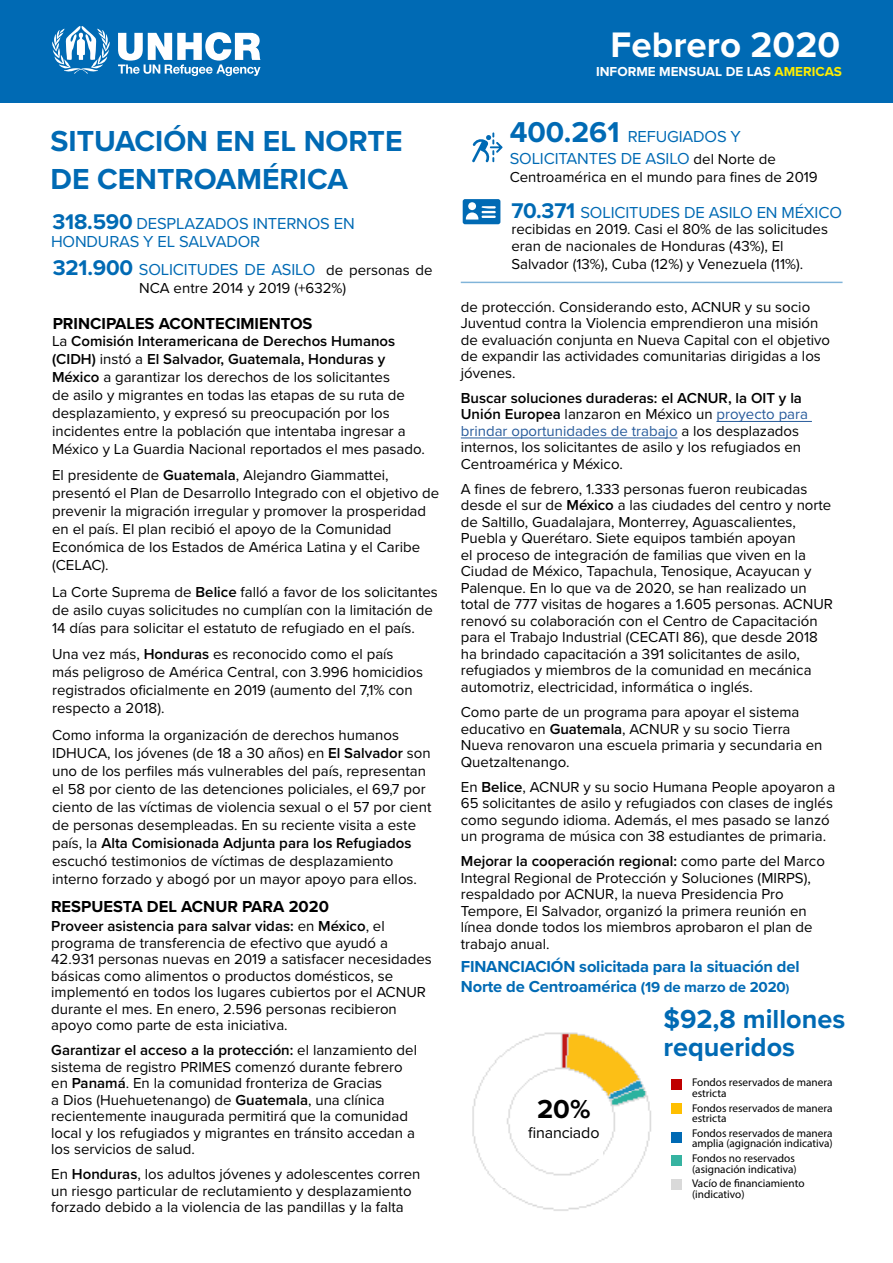
<style>
.page{position:relative;width:893px;height:1263px;background:#fff}
.page>*{position:absolute;margin:0;border:0;box-sizing:border-box;transform-origin:0 0}
.t1{font:700 36.75px "Proxima Nova";color:#fff}
.t2{font:700 30px/37.5px "Proxima Nova";color:#006ab4}
.t3{font:700 27px/28.5px "Proxima Nova";color:#006ab4}
.t4{font:700 27px "Proxima Nova";color:#000}
.t5{font:16.5px/18px "Proxima Nova";letter-spacing:-.01em;color:#006ab4}
.t6{font:700 16.5px/19.8px "Proxima Nova";letter-spacing:-.01em;color:#006ab4}
.t7{font:700 16.5px "Proxima Nova";color:#000}
.t8{font:16.05px "Proxima Nova";letter-spacing:-.01em;color:#000}
.t9{font:15px/16.5px "Proxima Nova";color:#000}
.t10{font:700 13.5px "Proxima Nova";color:#fff}
.t11{font:11.25px/10.5px "Myriad Pro";color:#000}
.s1{color:#ffed00}
.s2{font-weight:700;font-size:29.7px}
.s3{font-size:15px;color:#000}
.s4{font-weight:700;font-size:22.05px}
.s5{font-weight:600}
.s6{color:#275b9b}
.s7{font-size:15px}
.s8{font-size:12px}
</style>
<div class="page">
<img style="left:472px;top:1032px;width:179px;height:179px">
<div style="left:525px;top:1097px;width:78px;height:62px;background:#fff"></div>
<hr style="left:716px;top:421px;width:96px;height:1px;background:#275b9b">
<hr style="left:461px;top:438px;width:217px;height:1px;background:#275b9b">
<div style="left:671px;top:1079px;width:11px;height:11px;background:#bf0000"></div>
<div style="left:671px;top:1103px;width:11px;height:11px;background:#ffbf00"></div>
<div style="left:671px;top:1132px;width:11px;height:11px;background:#006ab4"></div>
<div style="left:671px;top:1155px;width:11px;height:11px;background:#36b3a1"></div>
<div style="left:671px;top:1179px;width:11px;height:10px;background:#d9d9d9"></div>
<svg style="left:472px;top:132px;width:30px;height:30px"></svg>
<hr style="left:461px;top:282px;width:381px;height:1px;background:#006ab4">
<svg style="left:463px;top:199px;width:37px;height:25px"></svg>
<div style="left:0;top:0;width:893px;height:102px;background:#006ab4"></div>
<svg style="left:52px;top:26px;width:58px;height:48px"></svg>
<svg style="left:118px;top:32px;width:142px;height:44px"></svg>
<h1 class="t1" style="left:610px;top:17px;width:231px">Febrero 2020</h1>
<p class="t10" style="left:596px;top:61px;width:247px">INFORME MENSUAL DE LAS <span class="s1">AMERICAS</span></p>
<h2 class="t2" style="left:50px;top:122px;width:354px">SITUACIÓN EN EL NORTE<br>DE CENTROAMÉRICA</h2>
<p class="t5" style="left:510px;top:124px;width:268px;line-height:22px"><span class="s2">400.261</span> REFUGIADOS Y<br>SOLICITANTES DE ASILO <span class="s3">del Norte de</span></p>
<p class="t9" style="left:510px;top:168px;width:310px">Centroamérica en el mundo para fines de 2019</p>
<p class="t5" style="left:51px;top:214px;width:305px"><span class="s4">318.590</span> DESPLAZADOS INTERNOS EN<br>HONDURAS Y EL SALVADOR</p>
<p class="t5" style="left:53px;top:260px;width:381px"><span class="s4">321.900</span> SOLICITUDES DE ASILO <span class="s3">de personas de</span></p>
<p class="t9" style="left:139px;top:279px;width:209px">NCA entre 2014 y 2019 (+632%)</p>
<p class="t7" style="left:53px;top:311px;width:261px">PRINCIPALES ACONTECIMIENTOS</p>
<p class="t9" style="left:52px;top:331px;width:374px;line-height:18px">La <span class="s5">Comisión Interamericana de Derechos Humanos (CIDH)</span> instó a <span class="s5">El Salvador, Guatemala, Honduras y México</span> a garantizar los derechos de los solicitantes<br>de asilo y migrantes en todas las etapas de su ruta de desplazamiento, y expresó su preocupación por los incidentes entre la población que intentaba ingresar a México y La Guardia Nacional reportados el mes pasado.</p>
<p class="t9" style="left:52px;top:466px;width:389px;line-height:18px">El presidente de <span class="s5">Guatemala</span>, Alejandro Giammattei, presentó el Plan de Desarrollo Integrado con el objetivo de prevenir la migración irregular y promover la prosperidad en el país. El plan recibió el apoyo de la Comunidad Económica de los Estados de América Latina y el Caribe (CELAC).</p>
<p class="t9" style="left:52px;top:582px;width:387px;line-height:18px">La Corte Suprema de <span class="s5">Belice</span> falló a favor de los solicitantes de asilo cuyas solicitudes no cumplían con la limitación de<br>14 días para solicitar el estatuto de refugiado en el país.</p>
<p class="t9" style="left:52px;top:645px;width:373px;line-height:18px">Una vez más, <span class="s5">Honduras</span> es reconocido como el país más peligroso de América Central, con 3.996 homicidios registrados oficialmente en 2019 (aumento del 7,1% con respecto a 2018).</p>
<p class="t9" style="left:52px;top:725px;width:381px;line-height:18px">Como informa la organización de derechos humanos IDHUCA, los jóvenes (de 18 a 30 años) en <span class="s5">El Salvador</span> son uno de los perfiles más vulnerables del país, representan el 58 por ciento de las detenciones policiales, el 69,7 por ciento de las víctimas de violencia sexual o el 57 por cient de personas desempleadas. En su reciente visita a este país, la <span class="s5">Alta Comisionada Adjunta para los Refugiados </span>escuchó testimonios de víctimas de desplazamiento interno forzado y abogó por un mayor apoyo para ellos.</p>
<p class="t7" style="left:51px;top:894px;width:279px">RESPUESTA DEL ACNUR PARA 2020</p>
<p class="t9" style="left:51px;top:917px;width:382px"><span class="s5">Proveer asistencia para salvar vidas:</span> en <span class="s5">México</span>, el programa de transferencia de efectivo que ayudó a 42.931 personas nuevas en 2019 a satisfacer necesidades básicas como alimentos o productos domésticos, se implementó en todos los lugares cubiertos por el ACNUR durante el mes. En enero, 2.596 personas recibieron apoyo como parte de esta iniciativa.</p>
<p class="t9" style="left:51px;top:1041px;width:367px"><span class="s5">Garantizar el acceso a la protección:</span> el lanzamiento del sistema de registro PRIMES comenzó durante febrero en <span class="s5">Panamá</span>. En la comunidad fronteriza de Gracias<br>a Dios (Huehuetenango) de <span class="s5">Guatemala</span>, una clínica recientemente inaugurada permitirá que la comunidad local y los refugiados y migrantes en tránsito accedan a los servicios de salud.</p>
<p class="t9" style="left:51px;top:1165px;width:371px">En <span class="s5">Honduras</span>, los adultos jóvenes y adolescentes corren un riesgo particular de reclutamiento y desplazamiento forzado debido a la violencia de las pandillas y la falta</p>
<p class="t5" style="left:511px;top:203px;width:332px"><span class="s4">70.371</span> SOLICITUDES DE ASILO EN MÉXICO</p>
<p class="t9" style="left:511px;top:219px;width:318px;line-height:17.9px">recibidas en 2019. Casi el 80% de las solicitudes eran de nacionales de Honduras (43%), El<br>Salvador (13%), Cuba (12%) y Venezuela (11%).</p>
<p class="t9" style="left:461px;top:298px;width:371px">de protección. Considerando esto, ACNUR y su socio Juventud contra la Violencia emprendieron una misión de evaluación conjunta en Nueva Capital con el objetivo de expandir las actividades comunitarias dirigidas a los jóvenes.</p>
<p class="t9" style="left:461px;top:389px;width:349px"><span class="s5">Buscar soluciones duraderas: el ACNUR, la OIT y la Unión Europea</span> lanzaron en México un <span class="s6">proyecto para brindar oportunidades de trabajo</span> a los desplazados internos, los solicitantes de asilo y los refugiados en Centroamérica y México.</p>
<p class="t9" style="left:461px;top:480px;width:374px">A fines de febrero, 1.333 personas fueron reubicadas desde el sur de <span class="s5">México</span> a las ciudades del centro y norte de Saltillo, Guadalajara, Monterrey, Aguascalientes, Puebla y Querétaro. Siete equipos también apoyan<br>el proceso de integración de familias que viven en la Ciudad de México, Tapachula, Tenosique, Acayucan y Palenque. En lo que va de 2020, se han realizado un total de 777 visitas de hogares a 1.605 personas. ACNUR renovó su colaboración con el Centro de Capacitación para el Trabajo Industrial (CECATI 86), que desde 2018 ha brindado capacitación a 391 solicitantes de asilo, refugiados y miembros de la comunidad en mecánica automotriz, electricidad, informática o inglés.</p>
<p class="t9" style="left:461px;top:703px;width:363px">Como parte de un programa para apoyar el sistema educativo en <span class="s5">Guatemala</span>, ACNUR y su socio Tierra Nueva renovaron una escuela primaria y secundaria en Quetzaltenango.</p>
<p class="t9" style="left:461px;top:778px;width:376px">En <span class="s5">Belice</span>, ACNUR y su socio Humana People apoyaron a 65 solicitantes de asilo y refugiados con clases de inglés como segundo idioma. Además, el mes pasado se lanzó un programa de música con 38 estudiantes de primaria.</p>
<p class="t9" style="left:461px;top:852px;width:366px"><span class="s5">Mejorar la cooperación regional:</span> como parte del Marco Integral Regional de Protección y Soluciones (MIRPS), respaldado por ACNUR, la nueva Presidencia Pro Tempore, El Salvador, organizó la primera reunión en línea donde todos los miembros aprobaron el plan de trabajo anual.</p>
<p class="t6" style="left:461px;top:956px;width:340px">FINANCIACIÓN solicitada para la situación del<br>Norte de Centroamérica <span class="s7">(19 de marzo de 2020</span><span class="s8">)</span></p>
<h3 class="t3" style="left:663px;top:1004px;width:183px">$92,8 millones requeridos</h3>
<h3 class="t4" style="left:537px;top:1089px;width:55px">20%</h3>
<p class="t8" style="left:528px;top:1121px;width:73px">financiado</p>
<p class="t11" style="left:692px;top:1077px;width:142px">Fondos reservados de manera estricta</p>
<p class="t11" style="left:692px;top:1102px;width:142px">Fondos reservados de manera estricta</p>
<p class="t11" style="left:692px;top:1127px;width:142px">Fondos reservados de manera amplia (agignación indicativa)</p>
<p class="t11" style="left:692px;top:1153px;width:106px">Fondos no reservados (asignación indicativa)</p>
<p class="t11" style="left:692px;top:1178px;width:114px">Vacío de financiamiento (indicativo)</p>
</div>
